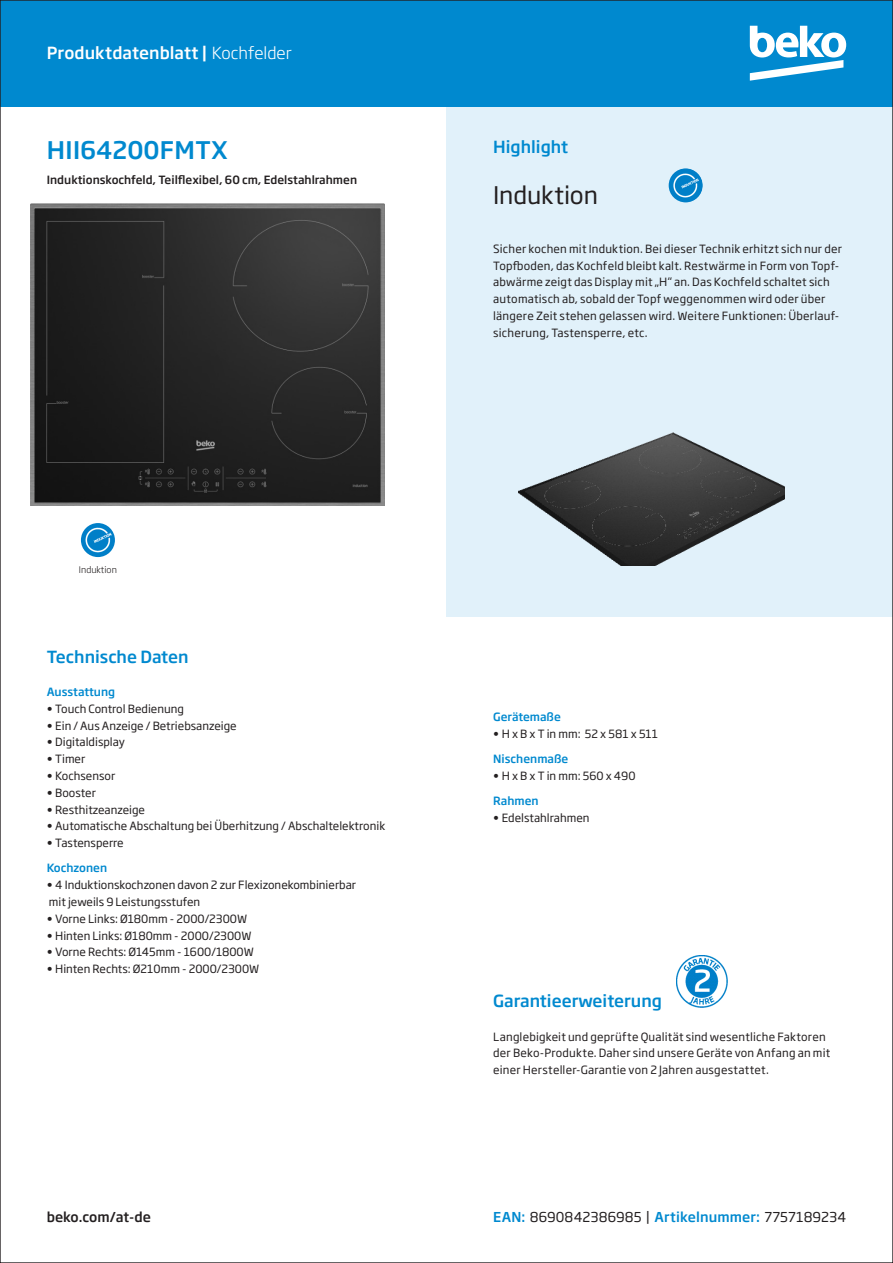
<style>
.page{position:relative;width:893px;height:1263px;background:#fff}
.page>*{position:absolute;margin:0;border:0;box-sizing:border-box;transform-origin:0 0}
.Produktname_16pt{font:500 24px "Soho Gothic Pro";letter-spacing:.005em;color:#0089cf}
.Highlightfeature_16p{font:24px "Soho Gothic Pro";letter-spacing:-.005em;color:#231f20}
.Highlight_Details_Te{font:500 16.5px "Soho Gothic Pro";color:#0089cf}
.Header_11pt_weiss_Li{font:500 16.5px "Soho Gothic Pro";letter-spacing:.005em;color:#fff}
.EAN-SAP-Nummer_9pt{font:13.5px "Soho Gothic Pro";letter-spacing:.01em;color:#231f20}
.t1{font:500 13.5px "Soho Gothic Pro";color:#231f20}
.Copy_7_5pt{font:11.25px/16.8px "Soho Gothic Pro";letter-spacing:.01em;color:#231f20}
.Technische_Daten_7_5{font:500 11.25px "Soho Gothic Pro";color:#231f20}
.Bullets_7_5pt_Medium{font:500 11.25px "Soho Gothic Pro";color:#0089cf}
.Bullets_7_5pt_Regula{font:11.25px "Soho Gothic Pro";color:#231f20}
.Icons_6pt{font:300 9px "Soho Gothic Pro";color:#231f20}
.s1{font-weight:300}
.s2{font-weight:500;color:#0089cf}
</style>
<div class="page">
<div style="left:446px;top:106px;width:447px;height:511px;background:#e1f1fa"></div>
<div style="left:0;top:0;width:893px;height:106px;background:#0089cf"></div>
<img style="left:30px;top:203px;width:354px;height:303px">
<svg style="left:750px;top:26px;width:96px;height:55px"></svg>
<img style="left:81px;top:523px;width:34px;height:34px;border-radius:17px">
<img style="left:669px;top:168px;width:34px;height:34px;border-radius:17px">
<img style="left:676px;top:956px;width:51px;height:51px">
<img style="left:519px;top:433px;width:265px;height:133px">
<p class="Header_11pt_weiss_Li" style="left:47px;top:40px;width:246px">Produktdatenblatt | <span class="s1">Kochfelder</span></p>
<p class="Produktname_16pt" style="left:47px;top:131px;width:182px">HII64200FMTX</p>
<p class="Technische_Daten_7_5" style="left:47px;top:171px;width:312px">Induktionskochfeld, Teilflexibel, 60 cm, Edelstahlrahmen</p>
<p class="Icons_6pt" style="left:79px;top:562px;width:39px">Induktion</p>
<p class="Highlight_Details_Te" style="left:47px;top:644px;width:143px">Technische Daten</p>
<p class="Bullets_7_5pt_Medium" style="left:47px;top:683px;width:70px">Ausstattung</p>
<p class="Copy_7_5pt" style="left:47px;top:699px;width:139px">• Touch Control Bedienung</p>
<p class="Copy_7_5pt" style="left:47px;top:716px;width:191px">• Ein / Aus Anzeige / Betriebsanzeige</p>
<p class="Copy_7_5pt" style="left:47px;top:733px;width:80px">• Digitaldisplay</p>
<p class="Copy_7_5pt" style="left:47px;top:750px;width:40px">• Timer</p>
<p class="Copy_7_5pt" style="left:47px;top:767px;width:70px">• Kochsensor</p>
<p class="Copy_7_5pt" style="left:47px;top:783px;width:51px">• Booster</p>
<p class="Copy_7_5pt" style="left:47px;top:800px;width:100px">• Resthitzeanzeige</p>
<p class="Copy_7_5pt" style="left:47px;top:817px;width:340px">• Automatische Abschaltung bei Überhitzung / Abschaltelektronik</p>
<p class="Copy_7_5pt" style="left:47px;top:834px;width:79px">• Tastensperre</p>
<p class="Bullets_7_5pt_Medium" style="left:47px;top:859px;width:62px">Kochzonen</p>
<p class="Copy_7_5pt" style="left:47px;top:876px;width:311px">• 4 Induktionskochzonen davon 2 zur Flexizonekombinierbar</p>
<p class="Bullets_7_5pt_Regula" style="left:49px;top:893px;width:153px">mit jeweils 9 Leistungsstufen</p>
<p class="Copy_7_5pt" style="left:47px;top:910px;width:202px">• Vorne Links: Ø180mm - 2000/2300W</p>
<p class="Copy_7_5pt" style="left:47px;top:926px;width:206px">• Hinten Links: Ø180mm - 2000/2300W</p>
<p class="Copy_7_5pt" style="left:47px;top:943px;width:209px">• Vorne Rechts: Ø145mm - 1600/1800W</p>
<p class="Copy_7_5pt" style="left:47px;top:960px;width:214px">• Hinten Rechts: Ø210mm - 2000/2300W</p>
<p class="t1" style="left:47px;top:1206px;width:106px">beko.com/at-de</p>
<p class="Highlight_Details_Te" style="left:493px;top:134px;width:76px">Highlight</p>
<p class="Highlightfeature_16p" style="left:493px;top:176px;width:106px">Induktion</p>
<p class="Copy_7_5pt" style="left:493px;top:240px;width:350px">Sicher kochen mit Induktion. Bei dieser Technik erhitzt sich nur der Topfboden, das Kochfeld bleibt kalt. Restwärme in Form von Topf&shy;abwärme zeigt das Display mit „H“ an. Das Kochfeld schaltet sich automatisch ab, sobald der Topf weggenommen wird oder über längere Zeit stehen gelassen wird. Weitere Funktionen: Überlauf&shy;sicherung, Tastensperre, etc.</p>
<p class="Bullets_7_5pt_Medium" style="left:493px;top:708px;width:69px">Gerätemaße</p>
<p class="Copy_7_5pt" style="left:493px;top:725px;width:166px">• H x B x T in mm: 52 x 581 x 511</p>
<p class="Bullets_7_5pt_Medium" style="left:493px;top:750px;width:77px">Nischenmaße</p>
<p class="Copy_7_5pt" style="left:493px;top:767px;width:144px">• H x B x T in mm: 560 x 490</p>
<p class="Bullets_7_5pt_Medium" style="left:493px;top:792px;width:47px">Rahmen</p>
<p class="Copy_7_5pt" style="left:493px;top:809px;width:98px">• Edelstahlrahmen</p>
<p class="Highlight_Details_Te" style="left:493px;top:988px;width:170px">Garantieerweiterung</p>
<p class="Copy_7_5pt" style="left:493px;top:1027px;width:334px">Langlebigkeit und geprüfte Qualität sind wesentliche Faktoren</p>
<p class="Copy_7_5pt" style="left:493px;top:1044px;width:339px">der Beko-Produkte. Daher sind unsere Geräte von Anfang an mit</p>
<p class="Copy_7_5pt" style="left:493px;top:1061px;width:277px">einer Hersteller-Garantie von 2 Jahren ausgestattet.</p>
<p class="EAN-SAP-Nummer_9pt" style="left:493px;top:1207px;width:354px"><span class="s2">EAN:</span> 8690842386985 | <span class="s2">Artikelnummer:</span> 7757189234</p>
</div>
